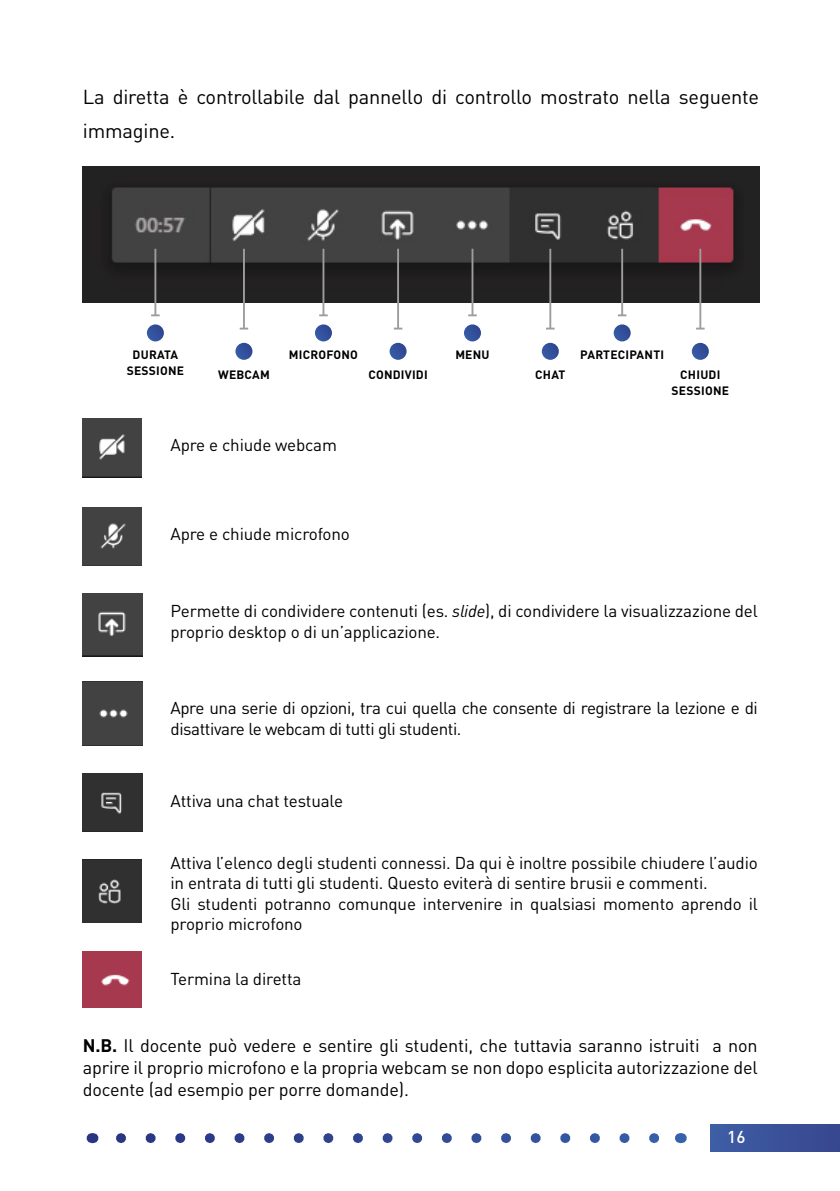
<style>
.page{position:relative;width:840px;height:1191px;background:#fff}
.page>*{position:absolute;margin:0;border:0;box-sizing:border-box;transform-origin:0 0}
.t1{font:20px/34px "DIN Pro";letter-spacing:-.01em;color:#000}
.t2{font:18px/21.6px "DIN Pro";letter-spacing:-.01em;color:#000;text-align:justify}
.t3{font:17px/20.4px "DIN Pro";letter-spacing:-.01em;color:#000}
.t4{font:500 17px "DIN Pro";color:#fff}
.t5{font:700 12px/16px "DIN Pro";letter-spacing:.02em;color:#000;text-align:center}
.s1{font-style:italic}
.s2{font-weight:700}
</style>
<div class="page">
<svg style="left:121px;top:1133px;width:538px;height:10px"></svg>
<div style="left:710px;top:1124px;width:129px;height:27px;background:#3b529a"></div>
<img style="left:83px;top:166px;width:675px;height:137px">
<img style="left:82px;top:507px;width:59px;height:59px">
<img style="left:82px;top:418px;width:59px;height:59px">
<img style="left:83px;top:594px;width:59px;height:62px">
<div style="left:83px;top:681px;width:59px;height:64px;background:#434242"></div>
<img style="left:83px;top:773px;width:59px;height:58px">
<img style="left:83px;top:859px;width:58px;height:63px">
<img style="left:83px;top:951px;width:58px;height:56px">
<svg style="left:147px;top:324px;width:17px;height:17px"></svg>
<svg style="left:315px;top:324px;width:17px;height:17px"></svg>
<svg style="left:463px;top:324px;width:17px;height:17px"></svg>
<svg style="left:613px;top:324px;width:17px;height:17px"></svg>
<svg style="left:235px;top:343px;width:17px;height:17px"></svg>
<svg style="left:389px;top:343px;width:17px;height:17px"></svg>
<svg style="left:541px;top:343px;width:17px;height:17px"></svg>
<svg style="left:691px;top:343px;width:17px;height:17px"></svg>
<hr style="left:154px;top:249px;width:2px;height:66px;background:#9d9d9c">
<svg style="left:151px;top:314px;width:8px;height:2px"></svg>
<hr style="left:322px;top:249px;width:2px;height:66px;background:#9d9d9c">
<svg style="left:319px;top:314px;width:8px;height:2px"></svg>
<hr style="left:471px;top:249px;width:2px;height:66px;background:#9d9d9c">
<svg style="left:468px;top:314px;width:8px;height:2px"></svg>
<hr style="left:621px;top:249px;width:1px;height:66px;background:#9d9d9c">
<svg style="left:618px;top:314px;width:8px;height:2px"></svg>
<hr style="left:243px;top:249px;width:2px;height:79px;background:#9d9d9c">
<hr style="left:397px;top:249px;width:2px;height:79px;background:#9d9d9c">
<hr style="left:549px;top:249px;width:2px;height:79px;background:#9d9d9c">
<hr style="left:699px;top:249px;width:2px;height:79px;background:#9d9d9c">
<p class="t1" style="left:83px;top:77px;width:677px">La diretta è controllabile dal pannello di controllo mostrato nella seguente immagine.</p>
<p class="t5" style="left:127px;top:345px;width:59px">DURATA<br>SESSIONE</p>
<p class="t5" style="left:289px;top:345px;width:70px">MICROFONO</p>
<p class="t5" style="left:455px;top:345px;width:36px">MENU</p>
<p class="t5" style="left:580px;top:345px;width:85px">PARTECIPANTI</p>
<p class="t5" style="left:218px;top:365px;width:53px">WEBCAM</p>
<p class="t5" style="left:368px;top:365px;width:61px">CONDIVIDI</p>
<p class="t5" style="left:535px;top:365px;width:32px">CHAT</p>
<p class="t5" style="left:671px;top:365px;width:59px">CHIUDI<br>SESSIONE</p>
<p class="t3" style="left:170px;top:433px;width:168px">Apre e chiude webcam</p>
<p class="t3" style="left:170px;top:522px;width:181px">Apre e chiude microfono</p>
<p class="t3" style="left:170px;top:599px;width:588px">Permette di condividere contenuti (es. <span class="s1">slide</span>), di condividere la visualizzazione del proprio desktop o di un’applicazione.</p>
<p class="t3" style="left:170px;top:696px;width:588px">Apre una serie di opzioni, tra cui quella che consente di registrare la lezione e di disattivare le webcam di tutti gli studenti.</p>
<p class="t3" style="left:170px;top:789px;width:174px">Attiva una chat testuale</p>
<p class="t3" style="left:170px;top:851px;width:588px">Attiva l’elenco degli studenti connessi. Da qui è inoltre possibile chiudere l’audio in entrata di tutti gli studenti. Questo eviterà di sentire brusii e commenti.<br>Gli studenti potranno comunque intervenire in qualsiasi momento aprendo il proprio microfono</p>
<p class="t3" style="left:170px;top:966px;width:132px">Termina la diretta</p>
<p class="t2" style="left:83px;top:1033px;width:676px"><span class="s2">N.B.</span> Il docente può vedere e sentire gli studenti, che tuttavia saranno istruiti a non aprire il proprio microfono e la propria webcam se non dopo esplicita autorizzazione del docente (ad esempio per porre domande).</p>
<p class="t4" style="left:726px;top:1122px;width:20px">16</p>
</div>
